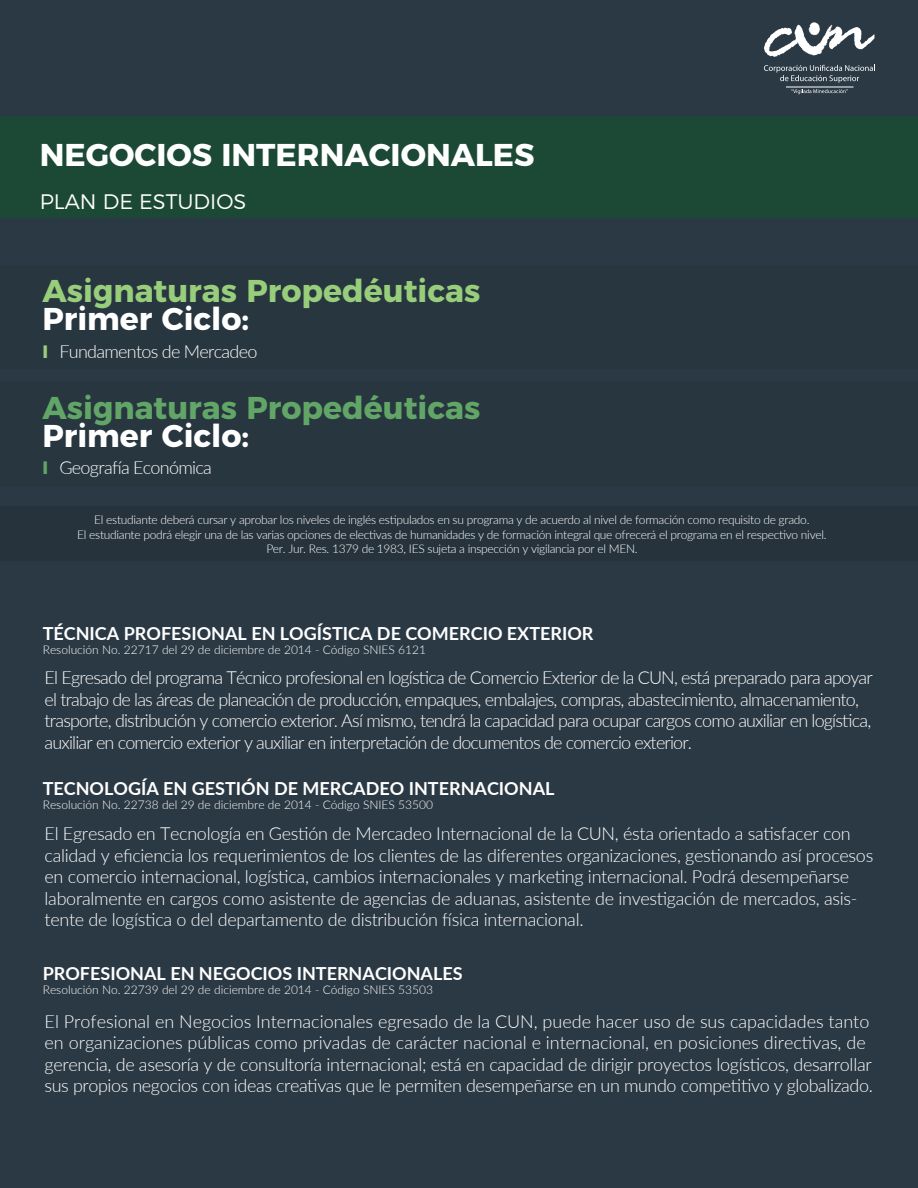
<style>
.page{position:relative;width:918px;height:1188px;background:#2b3944}
.page>*{position:absolute;margin:0;border:0;box-sizing:border-box;transform-origin:0 0}
.t1{font:700 31.5px "Montserrat";color:#fff}
.t2{font:700 31.5px "Montserrat";color:#97cd7b}
.t3{font:700 31.5px "Montserrat";color:#62a667}
.t4{font:300 21px "Montserrat";color:#fff}
.t5{font:300 18px/21.6px "Lato";letter-spacing:-.015em;color:#fff}
.t6{font:300 18px/21.6px "Lato";letter-spacing:-.045em;color:#fff}
.t7{font:700 18px "Lato";color:#fff}
.t8{font:300 18px "Lato";letter-spacing:-.04em;color:#fff}
.t9{font:300 12px/14.4px "Lato";letter-spacing:-.025em;color:#fff;text-align:center}
.t10{font:300 12px "Lato";color:#fff}
.s1{font-family:"Montserrat";font-weight:700;color:#97cd7b}
.s2{font-family:"Montserrat";font-weight:700;color:#62a667}
</style>
<div class="page">
<div style="left:0;top:116px;width:918px;height:101px;background:#1c4935"></div>
<div style="left:0;top:265px;width:918px;height:103px;background:#283640"></div>
<svg style="left:764px;top:22px;width:111px;height:35px"></svg>
<svg style="left:764px;top:65px;width:111px;height:18px"></svg>
<hr style="left:786px;top:87px;width:68px;height:1px;background:#fff">
<svg style="left:791px;top:89px;width:57px;height:5px"></svg>
<div style="left:0;top:382px;width:918px;height:104px;background:#283640"></div>
<div style="left:0;top:507px;width:918px;height:54px;background:#26333d"></div>
<h1 class="t1" style="left:40px;top:128px;width:496px">NEGOCIOS INTERNACIONALES</h1>
<p class="t4" style="left:40px;top:186px;width:208px">PLAN DE ESTUDIOS</p>
<h1 class="t2" style="left:43px;top:265px;width:439px">Asignaturas Propedéuticas</h1>
<h1 class="t1" style="left:42px;top:293px;width:208px">Primer Ciclo:</h1>
<p class="t8" style="left:42px;top:339px;width:217px"><span class="s1">I</span> Fundamentos de Mercadeo</p>
<h1 class="t3" style="left:43px;top:382px;width:439px">Asignaturas Propedéuticas</h1>
<h1 class="t1" style="left:42px;top:410px;width:208px">Primer Ciclo:</h1>
<p class="t8" style="left:42px;top:455px;width:171px"><span class="s2">I</span> Geografía Económica</p>
<p class="t9" style="left:77px;top:513px;width:751px">El estudiante deberá cursar y aprobar los niveles de inglés estipulados en su programa y de acuerdo al nivel de formación como requisito de grado.<br>El estudiante podrá elegir una de las varias opciones de electivas de humanidades y de formación integral que ofrecerá el programa en el respectivo nivel.<br>Per. Jur. Res. 1379 de 1983, IES sujeta a inspección y vigilancia por el MEN.</p>
<p class="t7" style="left:43px;top:620px;width:552px">TÉCNICA PROFESIONAL EN LOGÍSTICA DE COMERCIO EXTERIOR</p>
<p class="t10" style="left:43px;top:642px;width:385px">Resolución No. 22717 del 29 de diciembre de 2014 - Código SNIES 6121</p>
<p class="t6" style="left:45px;top:666px;width:830px">El Egresado del programa Técnico profesional en logística de Comercio Exterior de la CUN, está preparado para apoyar el trabajo de las áreas de planeación de producción, empaques, embalajes, compras, abastecimiento, almacenamiento, trasporte, distribución y comercio exterior. Así mismo, tendrá la capacidad para ocupar cargos como auxiliar en logística, auxiliar en comercio exterior y auxiliar en interpretación de documentos de comercio exterior.</p>
<p class="t7" style="left:43px;top:775px;width:513px">TECNOLOGÍA EN GESTIÓN DE MERCADEO INTERNACIONAL</p>
<p class="t10" style="left:43px;top:797px;width:392px">Resolución No. 22738 del 29 de diciembre de 2014 - Código SNIES 53500</p>
<p class="t5" style="left:45px;top:822px;width:830px">El Egresado en Tecnología en Gestión de Mercadeo Internacional de la CUN, ésta orientado a satisfacer con calidad y eficiencia los requerimientos de los clientes de las diferentes organizaciones, gestionando así procesos en comercio internacional, logística, cambios internacionales y marketing internacional. Podrá desempeñarse laboralmente en cargos como asistente de agencias de aduanas, asistente de investigación de mercados, asis&shy;tente de logística o del departamento de distribución física internacional.</p>
<p class="t7" style="left:43px;top:960px;width:421px">PROFESIONAL EN NEGOCIOS INTERNACIONALES</p>
<p class="t10" style="left:43px;top:982px;width:392px">Resolución No. 22739 del 29 de diciembre de 2014 - Código SNIES 53503</p>
<p class="t5" style="left:45px;top:1010px;width:830px">El Profesional en Negocios Internacionales egresado de la CUN, puede hacer uso de sus capacidades tanto en organizaciones públicas como privadas de carácter nacional e internacional, en posiciones directivas, de gerencia, de asesoría y de consultoría internacional; está en capacidad de dirigir proyectos logísticos, desarrollar sus propios negocios con ideas creativas que le permiten desempeñarse en un mundo competitivo y globalizado.</p>
</div>
